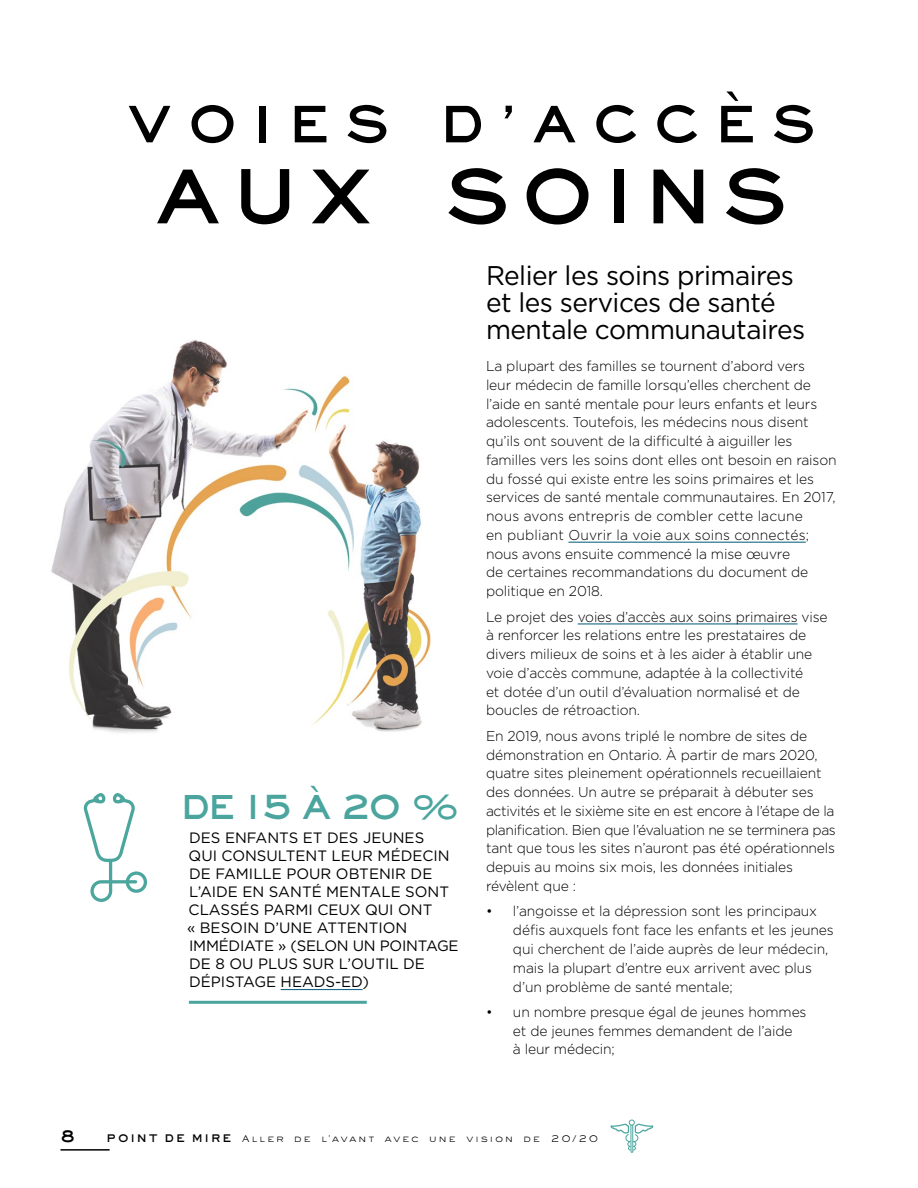
<style>
.page{position:relative;width:918px;height:1188px;background:#fff}
.page>*{position:absolute;margin:0;border:0;box-sizing:border-box;transform-origin:0 0}
.t1{font:700 84px "Eyechart";letter-spacing:.15em;color:#000}
.t2{font:700 57px "Eyechart";letter-spacing:.3em;color:#000}
.t3{font:700 37.5px "Eyechart";letter-spacing:-.055em;color:#4ba59e}
.t4{font:27px/27px "Gotham";letter-spacing:-.02em;color:#000}
.t5{font:700 18px "Eyechart";color:#000}
.t6{font:15px/18px "Gotham";color:#000}
.t7{font:300 14.25px/18.8px "Gotham";letter-spacing:-.01em;color:#000}
.t8{font:10.5px "Eyechart";letter-spacing:.195em;color:#000}
.s1{font-weight:700;font-size:12px}
</style>
<div class="page">
<hr style="left:60px;top:1149px;width:50px;height:2px;background:#000">
<img style="left:51px;top:340px;width:380px;height:393px">
<hr style="left:109px;top:859px;width:3px;height:33px;background:#4ba69e;border-radius:2px">
<svg style="left:90px;top:871px;width:57px;height:31px"></svg>
<svg style="left:83px;top:793px;width:52px;height:69px"></svg>
<hr style="left:189px;top:1001px;width:178px;height:3px;background:#4ba59e">
<hr style="left:281px;top:989px;width:82px;height:1px;background:#1a6887">
<hr style="left:568px;top:542px;width:238px;height:1px;background:#1a6887">
<hr style="left:578px;top:623px;width:220px;height:2px;background:#1a6887">
<svg style="left:610px;top:1120px;width:44px;height:33px"></svg>
<h2 class="t2" style="left:128px;top:91px;width:689px">VOIES D’ACCÈS</h2>
<h2 class="t1" style="left:156px;top:147px;width:633px">AUX SOINS</h2>
<p class="t3" style="left:182px;top:785px;width:279px">DE15 À 20 %</p>
<p class="t6" style="left:187px;top:829px;width:273px">DES ENFANTS ET DES JEUNES<br>QUI CONSULTENT LEUR MÉDECIN<br>DE FAMILLE POUR OBTENIR DE<br>L’AIDE EN SANTÉ MENTALE SONT<br>CLASSÉS PARMI CEUX QUI ONT<br>« BESOIN D’UNE ATTENTION<br>IMMÉDIATE » (SELON UN POINTAGE<br>DE 8 OU PLUS SUR L’OUTIL DE<br>DÉPISTAGE HEADS-ED)</p>
<h3 class="t4" style="left:486px;top:261px;width:321px">Relier les soins primaires et les services de santé mentale communautaires</h3>
<p class="t7" style="left:486px;top:356px;width:352px">La plupart des familles se tournent d’abord vers<br>leur médecin de famille lorsqu’elles cherchent de l’aide en santé mentale pour leurs enfants et leurs adolescents. Toutefois, les médecins nous disent qu’ils ont souvent de la difficulté à aiguiller les familles vers les soins dont elles ont besoin en raison du fossé qui existe entre les soins primaires et les services de santé mentale communautaires. En 2017, nous avons entrepris de combler cette lacune<br>en publiant Ouvrir la voie aux soins connectés; nous avons ensuite commencé la mise œuvre<br>de certaines recommandations du document de politique en 2018.</p>
<p class="t7" style="left:486px;top:607px;width:343px">Le projet des voies d’accès aux soins primaires vise à renforcer les relations entre les prestataires de divers milieux de soins et à les aider à établir une voie d’accès commune, adaptée à la collectivité<br>et dotée d’un outil d’évaluation normalisé et de boucles de rétroaction.</p>
<p class="t7" style="left:486px;top:726px;width:351px">En 2019, nous avons triplé le nombre de sites de démonstration en Ontario. À partir de mars 2020, quatre sites pleinement opérationnels recueillaient des données. Un autre se préparait à débuter ses activités et le sixième site en est encore à l’étape de la planification. Bien que l’évaluation ne se terminera pas tant que tous les sites n’auront pas été opérationnels depuis au moins six mois, les données initiales révèlent que :</p>
<p class="t7" style="left:513px;top:902px;width:322px;text-indent:-27px">• l’angoisse et la dépression sont les principaux défis auxquels font face les enfants et les jeunes qui cherchent de l’aide auprès de leur médecin, mais la plupart d’entre eux arrivent avec plus d’un problème de santé mentale;</p>
<p class="t7" style="left:513px;top:1002px;width:295px;text-indent:-27px">• un nombre presque égal de jeunes hommes et de jeunes femmes demandent de l’aide<br>à leur médecin;</p>
<p class="t5" style="left:60px;top:1126px;width:16px">8</p>
<p class="t8" style="left:107px;top:1133px;width:492px"><span class="s1">POINT DE MIRE</span> Aller de l’avant avec une vision de 20/20</p>
</div>
